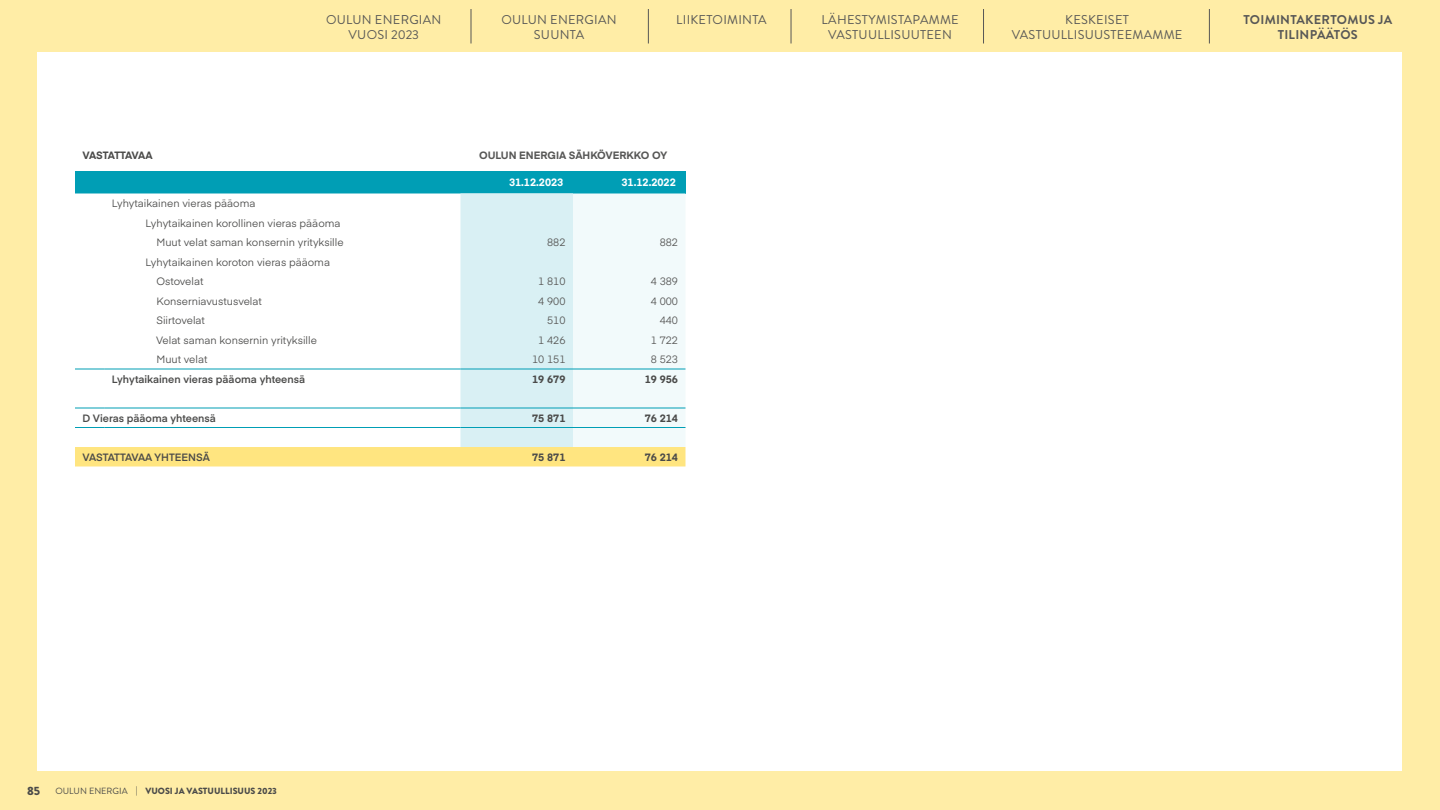
<style>
.page{position:relative;width:1440px;height:810px;background:#fff}
.page>*{position:absolute;margin:0;border:0;box-sizing:border-box;transform-origin:0 0}
.t1{font:12.75px/15.3px "Brandon Grotesque";letter-spacing:.02em;color:#575756;text-align:center}
.t2{font:700 12.75px/15.3px "Brandon Grotesque";letter-spacing:.02em;color:#575756;text-align:center}
.t3{font:900 12px "Brandon Grotesque";color:#4a4a49}
.Taulukko_leipis_vasen_tasa{font:10.5px "Eina 01";color:#4a4a49}
.taulukko_otsikko_aihe_vasen_tasa{font:600 10.5px "Eina 01";color:#4a4a49}
.taulukko_leipis_oikea_tasa{font:10.5px "Eina 01";color:#575756}
.Taulukko_summa_oikea_tasan{font:700 10.5px "Eina 01";color:#4a4a49}
.taulukko_leipis_oikea_tasa-2{font:700 10.5px "Eina 01";color:#575756}
.taulukko_luvut_ots{font:700 10.5px "Eina 01";color:#fff}
.Taulukko_leipis_vasen_tasa-2{font:700 10.5px "Eina 01";letter-spacing:-.065em;color:#4a4a49}
.t4{font:900 9px "Brandon Grotesque";color:#4a4a49}
.s1{font-weight:400}
</style>
<div class="page">
<div style="left:1px;top:0;width:1439px;height:810px;background:#ffeda6"></div>
<div style="left:38px;top:52px;width:1364px;height:719px;background:#fff"></div>
<hr style="left:471px;top:9px;width:1px;height:35px;background:#575756">
<hr style="left:648px;top:9px;width:1px;height:35px;background:#575756">
<hr style="left:791px;top:9px;width:1px;height:35px;background:#575756">
<hr style="left:983px;top:9px;width:1px;height:35px;background:#575756">
<hr style="left:1209px;top:9px;width:1px;height:35px;background:#575756">
<svg style="left:75px;top:171px;width:611px;height:295px"></svg>
<hr style="left:104px;top:369px;width:34px;height:1px;background:#009eb5">
<hr style="left:138px;top:369px;width:322px;height:1px;background:#009eb5">
<p class="t1" style="left:326px;top:12px;width:117px">OULUN ENERGIAN<br>VUOSI 2023</p>
<p class="t1" style="left:501px;top:12px;width:117px">OULUN ENERGIAN<br>SUUNTA</p>
<p class="t1" style="left:676px;top:12px;width:92px">LIIKETOIMINTA</p>
<p class="t1" style="left:821px;top:12px;width:139px">LÄHESTYMISTAPAMME<br>VASTUULLISUUTEEN</p>
<p class="t1" style="left:1012px;top:12px;width:172px">KESKEISET<br>VASTUULLISUUSTEEMAMME</p>
<p class="t2" style="left:1243px;top:12px;width:150px">TOIMINTAKERTOMUS JA<br>TILINPÄÄTÖS</p>
<p class="Taulukko_leipis_vasen_tasa-2" style="left:82px;top:148px;width:72px">VASTATTAVAA</p>
<p class="taulukko_leipis_oikea_tasa-2" style="left:479px;top:148px;width:190px">OULUN ENERGIA SÄHKÖVERKKO OY</p>
<p class="taulukko_luvut_ots" style="left:509px;top:175px;width:56px">31.12.2023</p>
<p class="taulukko_luvut_ots" style="left:622px;top:175px;width:56px">31.12.2022</p>
<p class="Taulukko_leipis_vasen_tasa" style="left:112px;top:196px;width:145px">Lyhytaikainen vieras pääoma</p>
<p class="Taulukko_leipis_vasen_tasa" style="left:146px;top:215px;width:197px">Lyhytaikainen korollinen vieras pääoma</p>
<p class="Taulukko_leipis_vasen_tasa" style="left:156px;top:235px;width:189px">Muut velat saman konsernin yrityksille</p>
<p class="taulukko_leipis_oikea_tasa" style="left:547px;top:235px;width:20px">882</p>
<p class="taulukko_leipis_oikea_tasa" style="left:660px;top:235px;width:20px">882</p>
<p class="Taulukko_leipis_vasen_tasa" style="left:146px;top:254px;width:186px">Lyhytaikainen koroton vieras pääoma</p>
<p class="Taulukko_leipis_vasen_tasa" style="left:156px;top:274px;width:49px">Ostovelat</p>
<p class="taulukko_leipis_oikea_tasa" style="left:538px;top:274px;width:29px">1 810</p>
<p class="taulukko_leipis_oikea_tasa" style="left:651px;top:274px;width:29px">4 389</p>
<p class="Taulukko_leipis_vasen_tasa" style="left:156px;top:293px;width:107px">Konserniavustusvelat</p>
<p class="taulukko_leipis_oikea_tasa" style="left:538px;top:293px;width:29px">4 900</p>
<p class="taulukko_leipis_oikea_tasa" style="left:651px;top:293px;width:29px">4 000</p>
<p class="Taulukko_leipis_vasen_tasa" style="left:156px;top:313px;width:50px">Siirtovelat</p>
<p class="taulukko_leipis_oikea_tasa" style="left:547px;top:313px;width:20px">510</p>
<p class="taulukko_leipis_oikea_tasa" style="left:660px;top:313px;width:20px">440</p>
<p class="Taulukko_leipis_vasen_tasa" style="left:156px;top:332px;width:162px">Velat saman konsernin yrityksille</p>
<p class="taulukko_leipis_oikea_tasa" style="left:538px;top:332px;width:29px">1 426</p>
<p class="taulukko_leipis_oikea_tasa" style="left:651px;top:332px;width:29px">1 722</p>
<p class="Taulukko_leipis_vasen_tasa" style="left:156px;top:352px;width:52px">Muut velat</p>
<p class="taulukko_leipis_oikea_tasa" style="left:532px;top:352px;width:35px">10 151</p>
<p class="taulukko_leipis_oikea_tasa" style="left:651px;top:352px;width:29px">8 523</p>
<p class="taulukko_otsikko_aihe_vasen_tasa" style="left:112px;top:371px;width:195px">Lyhytaikainen vieras pääoma yhteensä</p>
<p class="Taulukko_summa_oikea_tasan" style="left:532px;top:371px;width:35px">19 679</p>
<p class="Taulukko_summa_oikea_tasan" style="left:645px;top:371px;width:35px">19 956</p>
<p class="taulukko_otsikko_aihe_vasen_tasa" style="left:82px;top:410px;width:135px">D Vieras pääoma yhteensä</p>
<p class="Taulukko_summa_oikea_tasan" style="left:532px;top:410px;width:35px">75 871</p>
<p class="Taulukko_summa_oikea_tasan" style="left:645px;top:410px;width:35px">76 214</p>
<p class="taulukko_otsikko_aihe_vasen_tasa" style="left:82px;top:449px;width:129px">VASTATTAVAA YHTEENSÄ</p>
<p class="Taulukko_summa_oikea_tasan" style="left:532px;top:449px;width:35px">75 871</p>
<p class="Taulukko_summa_oikea_tasan" style="left:645px;top:449px;width:35px">76 214</p>
<p class="t3" style="left:27px;top:782px;width:15px">85</p>
<p class="t4" style="left:56px;top:784px;width:223px"><span class="s1">OULUN ENERGIA |</span> VUOSI JA VASTUULLISUUS 2023</p>
</div>
